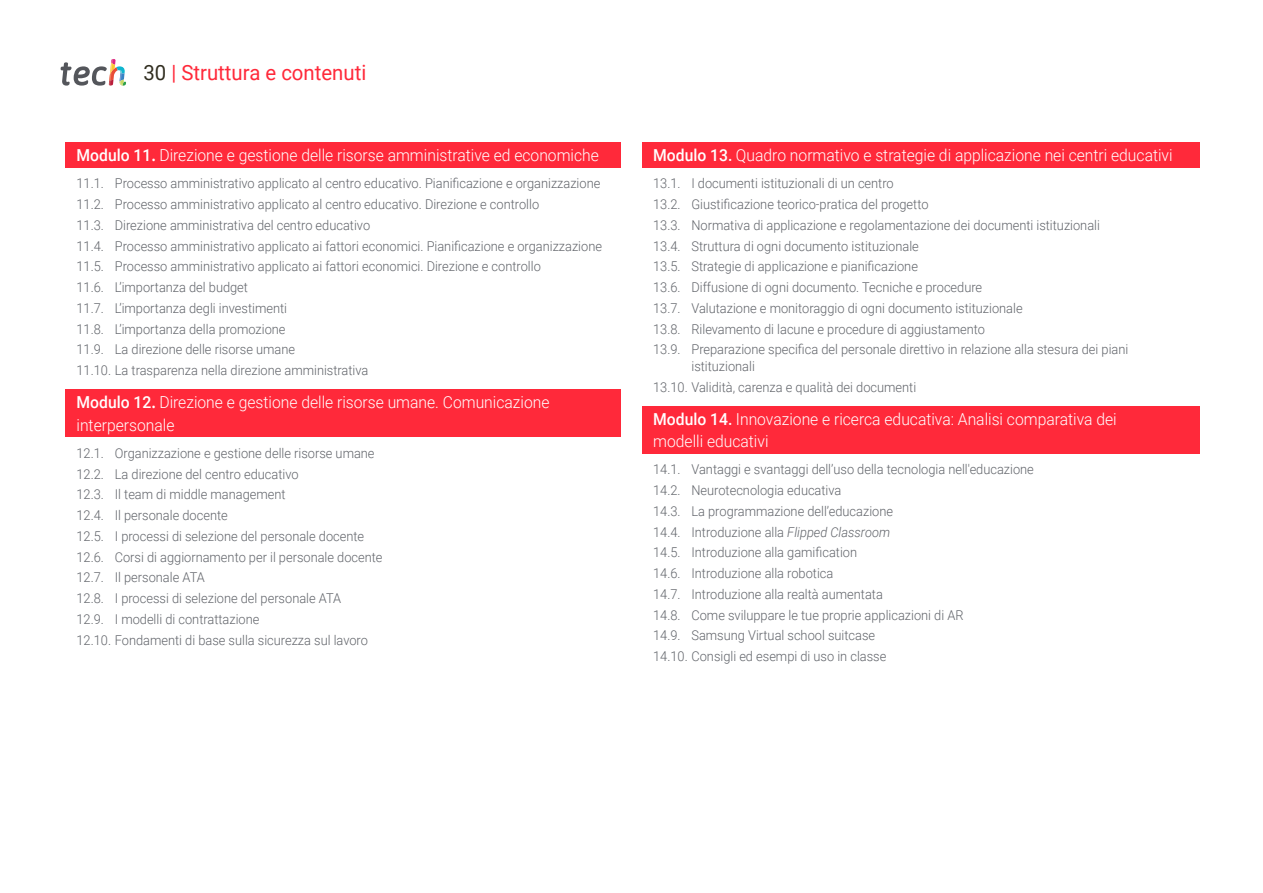
<style>
.page{position:relative;width:1263px;height:893px;background:#fff}
.page>*{position:absolute;margin:0;border:0;box-sizing:border-box;transform-origin:0 0}
.t1{font:21px "Roboto";color:#ff293a}
.t2{font:300 16.5px/22.5px "Roboto";color:#fff;scale:.95 1}
.t3{font:300 13.5px/20.7px "Roboto";color:#61646a;scale:.95 1}
.s1{color:#312e20}
.s2{font-weight:500}
.s3{font-family:"Meta Pro";font-weight:500}
.s4{font-style:italic}
</style>
<div class="page">
<svg style="left:61px;top:59px;width:65px;height:27px"></svg>
<div style="left:65px;top:142px;width:556px;height:26px;background:#ff293a"></div>
<div style="left:65px;top:389px;width:556px;height:48px;background:#ff293a"></div>
<div style="left:642px;top:142px;width:557px;height:25px;background:#ff293a"></div>
<div style="left:642px;top:406px;width:557px;height:47px;background:#ff293a"></div>
<h1 class="t1" style="left:144px;top:57px;width:224px"><span class="s1">30</span> | Struttura e contenuti</h1>
<p class="t2" style="left:77px;top:144px;width:551px"><span class="s2">Modulo 11</span><span class="s3">.</span> Direzione e gestione delle risorse amministrative ed economiche</p>
<p class="t3" style="left:77px;top:173px;width:555px">11.1. Processo amministrativo applicato al centro educativo. Pianificazione e organizzazione 11.2. Processo amministrativo applicato al centro educativo. Direzione e controllo<br>11.3. Direzione amministrativa del centro educativo<br>11.4. Processo amministrativo applicato ai fattori economici. Pianificazione e organizzazione 11.5. Processo amministrativo applicato ai fattori economici. Direzione e controllo<br>11.6. L’importanza del budget<br>11.7. L’importanza degli investimenti<br>11.8. L’importanza della promozione<br>11.9. La direzione delle risorse umane<br>11.10. La trasparenza nella direzione amministrativa</p>
<p class="t2" style="left:77px;top:391px;width:499px"><span class="s2">Modulo 12</span><span class="s3">.</span> Direzione e gestione delle risorse umane. Comunicazione interpersonale</p>
<p class="t3" style="left:77px;top:442px;width:324px">12.1. Organizzazione e gestione delle risorse umane 12.2. La direzione del centro educativo<br>12.3. Il team di middle management<br>12.4. Il personale docente<br>12.5. I processi di selezione del personale docente 12.6. Corsi di aggiornamento per il personale docente 12.7. Il personale ATA<br>12.8. I processi di selezione del personale ATA<br>12.9. I modelli di contrattazione<br>12.10. Fondamenti di base sulla sicurezza sul lavoro</p>
<p class="t2" style="left:653px;top:143px;width:548px"><span class="s2">Modulo 13.</span> Quadro normativo e strategie di applicazione nei centri educativi</p>
<p class="t3" style="left:653px;top:173px;width:502px">13.1. I documenti istituzionali di un centro<br>13.2. Giustificazione teorico-pratica del progetto<br>13.3. Normativa di applicazione e regolamentazione dei documenti istituzionali 13.4. Struttura di ogni documento istituzionale<br>13.5. Strategie di applicazione e pianificazione<br>13.6. Diffusione di ogni documento. Tecniche e procedure<br>13.7. Valutazione e monitoraggio di ogni documento istituzionale<br>13.8. Rilevamento di lacune e procedure di aggiustamento<br>13.9. Preparazione specifica del personale direttivo in relazione alla stesura dei piani</p>
<p class="t3" style="left:653px;top:355px;width:278px;text-indent:38px">istituzionali<br>13.10. Validità, carenza e qualità dei documenti</p>
<p class="t2" style="left:653px;top:407px;width:489px"><span class="s2">Modulo 14.</span> Innovazione e ricerca educativa: Analisi comparativa dei modelli educativi</p>
<p class="t3" style="left:653px;top:459px;width:402px">14.1. Vantaggi e svantaggi dell’uso della tecnologia nell'educazione 14.2. Neurotecnologia educativa<br>14.3. La programmazione dell’educazione<br>14.4. Introduzione alla <span class="s4">Flipped Classroom<br></span>14.5. Introduzione alla gamification<br>14.6. Introduzione alla robotica<br>14.7. Introduzione alla realtà aumentata<br>14.8. Come sviluppare le tue proprie applicazioni di AR<br>14.9. Samsung Virtual school suitcase<br>14.10. Consigli ed esempi di uso in classe</p>
</div>
